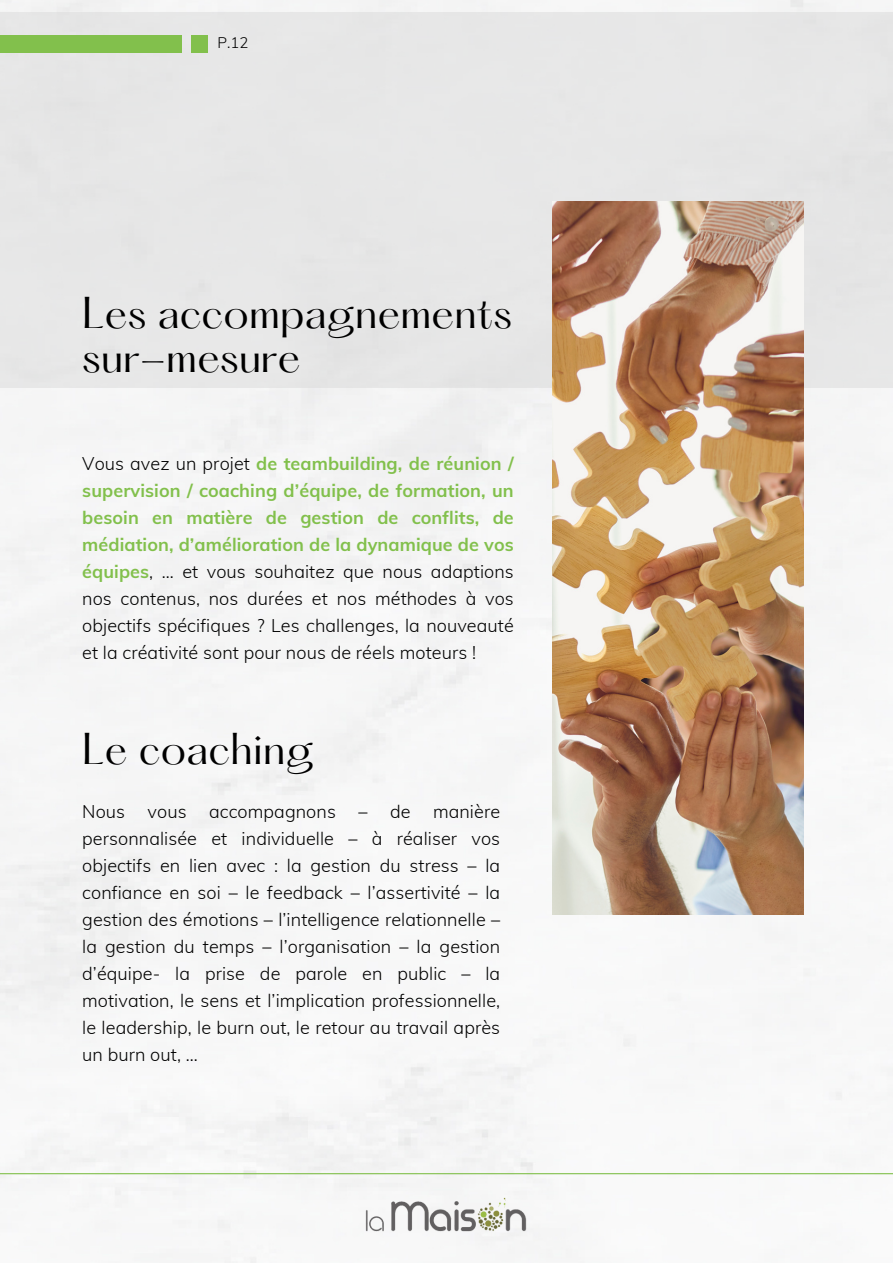
<style>
.page{position:relative;width:893px;height:1264px;background:#fff}
.page>*{position:absolute;margin:0;border:0;box-sizing:border-box;transform-origin:0 0}
.t1{font:39px/43.8px "Hatton";color:#000}
.t2{font:300 18px/27px "Muli";letter-spacing:.005em;color:#000;text-align:justify}
.t3{font:300 15px "Muli";color:#000}
.s1{font-weight:700;color:#82c04c}
</style>
<div class="page">
<div style="left:0;top:0;width:892px;height:1262px;background:#f6f7f7"></div>
<div style="left:0;top:12px;width:892px;height:376px;background:#e7e7e7"></div>
<img style="left:553px;top:201px;width:250px;height:713px">
<hr style="left:0;top:1173px;width:892px;height:1px;background:#82c04c">
<div style="left:0;top:36px;width:182px;height:17px;background:#82c04c"></div>
<div style="left:191px;top:36px;width:17px;height:17px;background:#82c04c"></div>
<img style="left:343px;top:1182px;width:206px;height:64px">
<p class="t3" style="left:217px;top:33px;width:33px">P.12</p>
<p class="t1" style="left:82px;top:295px;width:431px">Les accompagnements sur-mesure</p>
<p class="t2" style="left:82px;top:450px;width:433px">Vous avez un projet <span class="s1">de teambuilding, de réunion / supervision / coaching d’équipe, de formation, un besoin en matière de gestion de conflits, de médiation, d’amélioration de la dynamique de vos équipes</span>, … et vous souhaitez que nous adaptions nos contenus, nos durées et nos méthodes à vos objectifs spécifiques ? Les challenges, la nouveauté et la créativité sont pour nous de réels moteurs !</p>
<p class="t1" style="left:82px;top:731px;width:233px">Le coaching</p>
<p class="t2" style="left:82px;top:798px;width:419px;text-indent:351px">manière personnalisée et individuelle – à réaliser vos objectifs en lien avec : la gestion du stress – la confiance en soi – le feedback – l’assertivité – la gestion des émotions – l’intelligence relationnelle – la gestion du temps – l’organisation – la gestion d’équipe- la prise de parole en public – la motivation, le sens et l’implication professionnelle, le leadership, le burn out, le retour au travail après un burn out, …</p>
<p class="t2" style="left:82px;top:798px;width:44px">Nous</p>
<p class="t2" style="left:148px;top:798px;width:40px">vous</p>
<p class="t2" style="left:209px;top:798px;width:128px">accompagnons</p>
<p class="t2" style="left:358px;top:798px;width:54px">– de</p>
</div>
